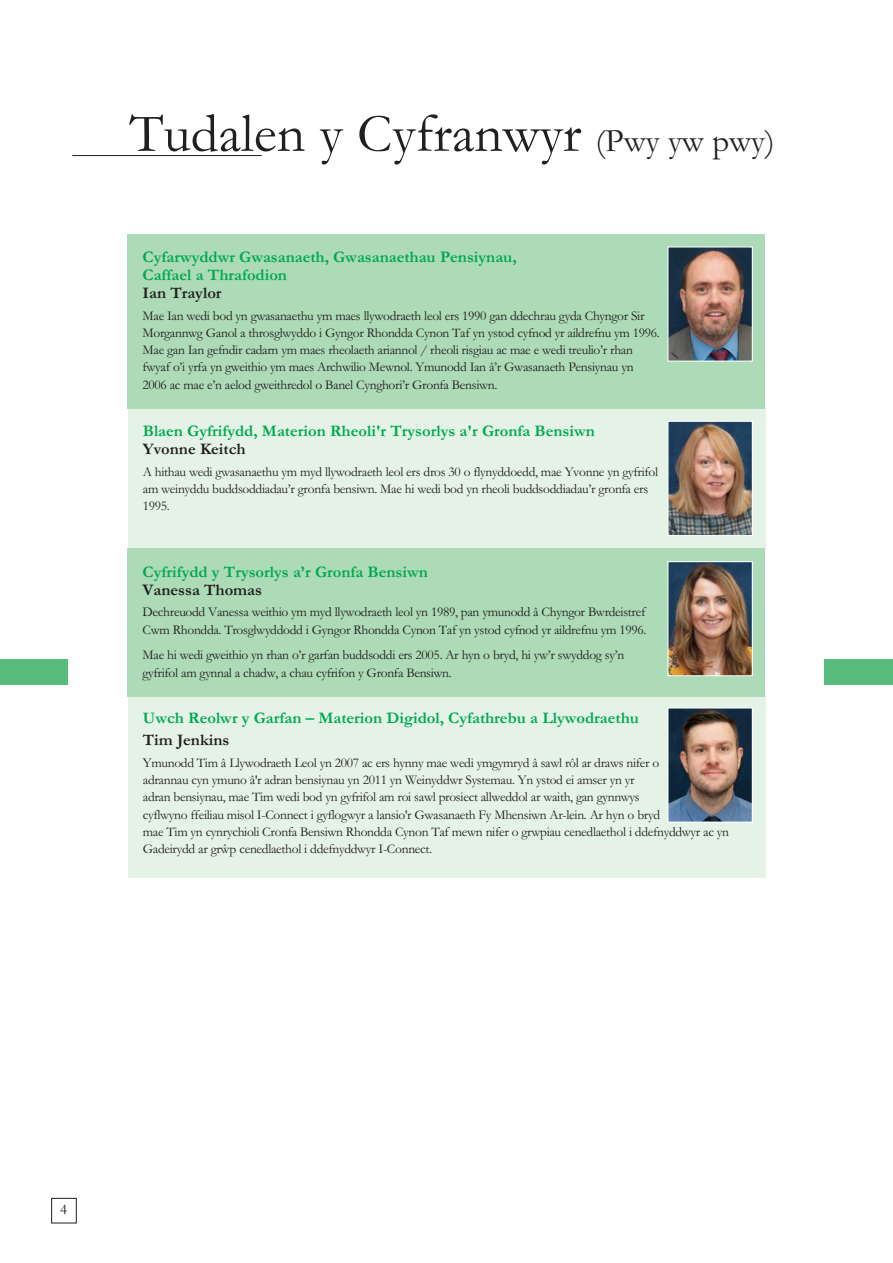
<style>
.page{position:relative;width:893px;height:1263px;background:#fff}
.page>*{position:absolute;margin:0;border:0;box-sizing:border-box;transform-origin:0 0}
.t1{font:55.5px "Garamond";color:#231f20}
.t2{font:700 16.5px/18px "Garamond";color:#00a94f}
.t3{font:700 16.5px "Garamond";color:#231f20}
.t4{font:15px "Garamond";color:#231f20}
.t5{font:13.5px/17.2px "Garamond";letter-spacing:-.025em;color:#231f20}
.s1{font-size:33px}
</style>
<div class="page">
<div style="left:128px;top:695px;width:638px;height:183px;background:#e5f3e7"></div>
<img style="left:670px;top:710px;width:81px;height:110px">
<div style="left:51px;top:1198px;width:26px;height:25px;border:1px solid #231f20"></div>
<div style="left:0;top:659px;width:68px;height:26px;background:#56bc7b"></div>
<div style="left:825px;top:659px;width:68px;height:26px;background:#56bc7b"></div>
<div style="left:128px;top:408px;width:638px;height:141px;background:#e5f3e7"></div>
<hr style="left:72px;top:155px;width:190px;height:1px;background:#231f20">
<img style="left:670px;top:423px;width:81px;height:111px">
<div style="left:668px;top:421px;width:85px;height:115px;border:1px solid #fff"></div>
<div style="left:128px;top:549px;width:637px;height:148px;background:#addab7"></div>
<img style="left:670px;top:563px;width:81px;height:111px">
<div style="left:668px;top:561px;width:85px;height:115px;border:1px solid #fff"></div>
<div style="left:128px;top:234px;width:637px;height:174px;background:#addab7"></div>
<img style="left:670px;top:249px;width:81px;height:110px">
<h1 class="t1" style="left:129px;top:114px;width:647px">Tudalen y Cyfranwyr <span class="s1">(Pwy yw pwy)</span></h1>
<p class="t2" style="left:143px;top:250px;width:376px">Cyfarwyddwr Gwasanaeth, Gwasanaethau Pensiynau,<br>Caffael a Thrafodion</p>
<p class="t3" style="left:143px;top:287px;width:81px">Ian Traylor</p>
<p class="t5" style="left:143px;top:308px;width:519px">Mae Ian wedi bod yn gwasanaethu ym maes llywodraeth leol ers 1990 gan ddechrau gyda Chyngor Sir Morgannwg Ganol a throsglwyddo i Gyngor Rhondda Cynon Taf yn ystod cyfnod yr aildrefnu ym 1996.<br>Mae gan Ian gefndir cadarn ym maes rheolaeth ariannol / rheoli risgiau ac mae e wedi treulio’r rhan fwyaf o’i yrfa yn gweithio ym maes Archwilio Mewnol. Ymunodd Ian â’r Gwasanaeth Pensiynau yn 2006 ac mae e’n aelod gweithredol o Banel Cynghori’r Gronfa Bensiwn.</p>
<p class="t2" style="left:143px;top:424px;width:454px">Blaen Gyfrifydd, Materion Rheoli'r Trysorlys a'r Gronfa Bensiwn</p>
<p class="t3" style="left:143px;top:444px;width:104px">Yvonne Keitch</p>
<p class="t5" style="left:143px;top:465px;width:517px">A hithau wedi gwasanaethu ym myd llywodraeth leol ers dros 30 o flynyddoedd, mae Yvonne yn gyfrifol am weinyddu buddsoddiadau’r gronfa bensiwn. Mae hi wedi bod yn rheoli buddsoddiadau’r gronfa ers<br>1995.</p>
<p class="t2" style="left:143px;top:565px;width:287px">Cyfrifydd y Trysorlys a’r Gronfa Bensiwn</p>
<p class="t3" style="left:143px;top:584px;width:121px">Vanessa Thomas</p>
<p class="t5" style="left:143px;top:605px;width:505px">Dechreuodd Vanessa weithio ym myd llywodraeth leol yn 1989, pan ymunodd â Chyngor Bwrdeistref<br>Cwm Rhondda. Trosglwyddodd i Gyngor Rhondda Cynon Taf yn ystod cyfnod yr aildrefnu ym 1996.</p>
<p class="t5" style="left:143px;top:648px;width:483px">Mae hi wedi gweithio yn rhan o’r garfan buddsoddi ers 2005. Ar hyn o bryd, hi yw’r swyddog sy’n gyfrifol am gynnal a chadw, a chau cyfrifon y Gronfa Bensiwn.</p>
<p class="t2" style="left:143px;top:711px;width:498px">Uwch Reolwr y Garfan – Materion Digidol, Cyfathrebu a Llywodraethu</p>
<p class="t3" style="left:143px;top:735px;width:88px">Tim Jenkins</p>
<p class="t5" style="left:143px;top:755px;width:588px">Ymunodd Tim â Llywodraeth Leol yn 2007 ac ers hynny mae wedi ymgymryd â sawl rôl ar draws nifer o<br>adrannau cyn ymuno â'r adran bensiynau yn 2011 yn Weinyddwr Systemau. Yn ystod ei amser yn yr<br>adran bensiynau, mae Tim wedi bod yn gyfrifol am roi sawl prosiect allweddol ar waith, gan gynnwys<br>cyflwyno ffeiliau misol I-Connect i gyflogwyr a lansio'r Gwasanaeth Fy Mhensiwn Ar-lein. Ar hyn o bryd<br>mae Tim yn cynrychioli Cronfa Bensiwn Rhondda Cynon Taf mewn nifer o grwpiau cenedlaethol i ddefnyddwyr ac yn Gadeirydd ar grwˆ p cenedlaethol i ddefnyddwyr I-Connect.</p>
<p class="t4" style="left:60px;top:1204px;width:9px">4</p>
</div>
